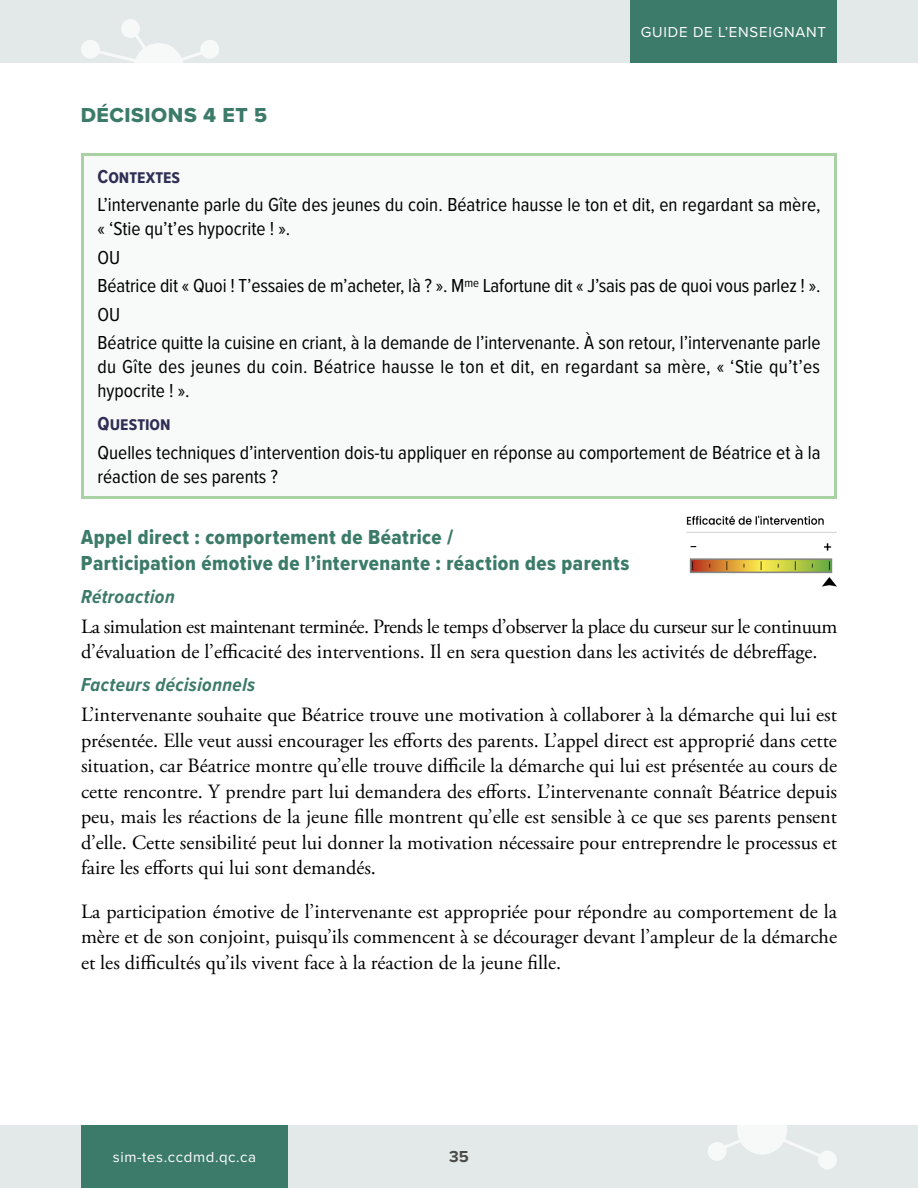
<style>
.page{position:relative;width:918px;height:1188px;background:#fff}
.page>*{position:absolute;margin:0;border:0;box-sizing:border-box;transform-origin:0 0}
.t1{font:21px/25.5px "Proxima Nova Cond Extrabld";letter-spacing:.025em;color:#3c7a69}
.t2{font:21px "Proxima Nova Extrabld";letter-spacing:.025em;color:#3c7a69}
.P_-_0{font:20.25px/25.5px "Adobe Garamond Pro";color:#000;text-align:justify}
.P_-_0-2{font:20.25px/25.5px "Adobe Garamond Pro";letter-spacing:-.025em;color:#000}
.t3{font:19.5px/24px "Proxima Nova Cond";color:#000}
.t4{font:italic 700 19.5px "Proxima Nova Cond";letter-spacing:.02em;color:#3c7a69}
.t5{font:700 19.5px "Proxima Nova Cond";color:#2f2e54}
.t6{font:700 16.5px "Proxima Nova";color:#4a4a49}
.t7{font:15px "Proxima Nova";letter-spacing:.05em;color:#fff}
.s1{color:#f8f9f9}
</style>
<div class="page">
<div style="left:0;top:0;width:918px;height:63px;background:#e3e8e8"></div>
<div style="left:0;top:1125px;width:918px;height:63px;background:#e3e8e8"></div>
<div style="left:81px;top:1125px;width:207px;height:63px;background:#3c7a69"></div>
<div style="left:630px;top:0;width:207px;height:63px;background:#3c7a69"></div>
<div style="left:737px;top:1105px;width:50px;height:50px;background:#f7f9f9;border-radius:50%"></div>
<div style="left:818px;top:1151px;width:19px;height:18px;background:#f7f9f9;border-radius:50%"></div>
<div style="left:708px;top:1142px;width:19px;height:19px;background:#f7f9f9;border-radius:50%"></div>
<svg style="left:770px;top:1138px;width:50px;height:19px"></svg>
<svg style="left:720px;top:1134px;width:32px;height:19px"></svg>
<div style="left:134px;top:43px;width:50px;height:50px;background:#fff;border-radius:50%"></div>
<div style="left:200px;top:40px;width:19px;height:19px;background:#f7f9f9;border-radius:50%"></div>
<div style="left:121px;top:19px;width:19px;height:19px;background:#f7f9f9;border-radius:50%"></div>
<div style="left:81px;top:40px;width:19px;height:19px;background:#f7f9f9;border-radius:50%"></div>
<svg style="left:172px;top:47px;width:43px;height:15px"></svg>
<svg style="left:92px;top:25px;width:59px;height:38px"></svg>
<div style="left:82px;top:154px;width:754px;height:344px;background:#f8f9f9"></div>
<div style="left:81px;top:153px;width:756px;height:346px;border:3px solid #a9d2a4"></div>
<img style="left:686px;top:515px;width:151px;height:71px">
<h4 class="t2" style="left:81px;top:99px;width:188px">DÉCISIONS 4 ET 5</h4>
<p class="t7" style="left:641px;top:20px;width:187px">GUIDE DE L’ENSEIGNANT</p>
<p class="t5" style="left:98px;top:162px;width:89px">Contextes<span class="s1">:</span></p>
<p class="t3" style="left:98px;top:192px;width:725px">L’intervenante parle du Gîte des jeunes du coin. Béatrice hausse le ton et dit, en regardant sa mère, « ‘Stie qu’t’es hypocrite ! ».</p>
<p class="t3" style="left:98px;top:244px;width:24px">OU</p>
<p class="t3" style="left:98px;top:273px;width:724px">Béatrice dit « Quoi ! T’essaies de m’acheter, là ? ». M<sup>me</sup> Lafortune dit « J’sais pas de quoi vous parlez ! ».</p>
<p class="t3" style="left:97px;top:301px;width:24px">OU</p>
<p class="t3" style="left:97px;top:330px;width:725px;text-align:justify">Béatrice quitte la cuisine en criant, à la demande de l’intervenante. À son retour, l’intervenante parle du Gîte des jeunes du coin. Béatrice hausse le ton et dit, en regardant sa mère, « ‘Stie qu’t’es hypocrite ! ».</p>
<p class="t5" style="left:97px;top:409px;width:79px">Question<span class="s1">:</span></p>
<p class="t3" style="left:98px;top:439px;width:725px">Quelles techniques d’intervention dois-tu appliquer en réponse au comportement de Béatrice et à la réaction de ses parents ?</p>
<h5 class="t1" style="left:81px;top:524px;width:550px">Appel direct : comportement de Béatrice /<br>Participation émotive de l’intervenante : réaction des parents</h5>
<h6 class="t4" style="left:81px;top:582px;width:95px">Rétroaction</h6>
<p class="P_-_0-2" style="left:81px;top:615px;width:758px">La simulation est maintenant terminée. Prends le temps d’observer la place du curseur sur le continuum d’évaluation de l’efficacité des interventions. Il en sera question dans les activités de débreffage.</p>
<h6 class="t4" style="left:81px;top:671px;width:176px">Facteurs décisionnels</h6>
<p class="P_-_0" style="left:81px;top:703px;width:758px">L’intervenante souhaite que Béatrice trouve une motivation à collaborer à la démarche qui lui est présentée. Elle veut aussi encourager les efforts des parents. L’appel direct est approprié dans cette situation, car Béatrice montre qu’elle trouve difficile la démarche qui lui est présentée au cours de cette rencontre. Y prendre part lui demandera des efforts. L’intervenante connaît Béatrice depuis peu, mais les réactions de la jeune fille montrent qu’elle est sensible à ce que ses parents pensent d’elle. Cette sensibilité peut lui donner la motivation nécessaire pour entreprendre le processus et faire les efforts qui lui sont demandés.</p>
<p class="P_-_0" style="left:81px;top:900px;width:758px">La participation émotive de l’intervenante est appropriée pour répondre au comportement de la mère et de son conjoint, puisqu’ils commencent à se décourager devant l’ampleur de la démarche et les difficultés qu’ils vivent face à la réaction de la jeune fille.</p>
<p class="t7" style="left:113px;top:1145px;width:145px">sim-tes.ccdmd.qc.ca</p>
<p class="t6" style="left:449px;top:1144px;width:21px">35</p>
</div>
